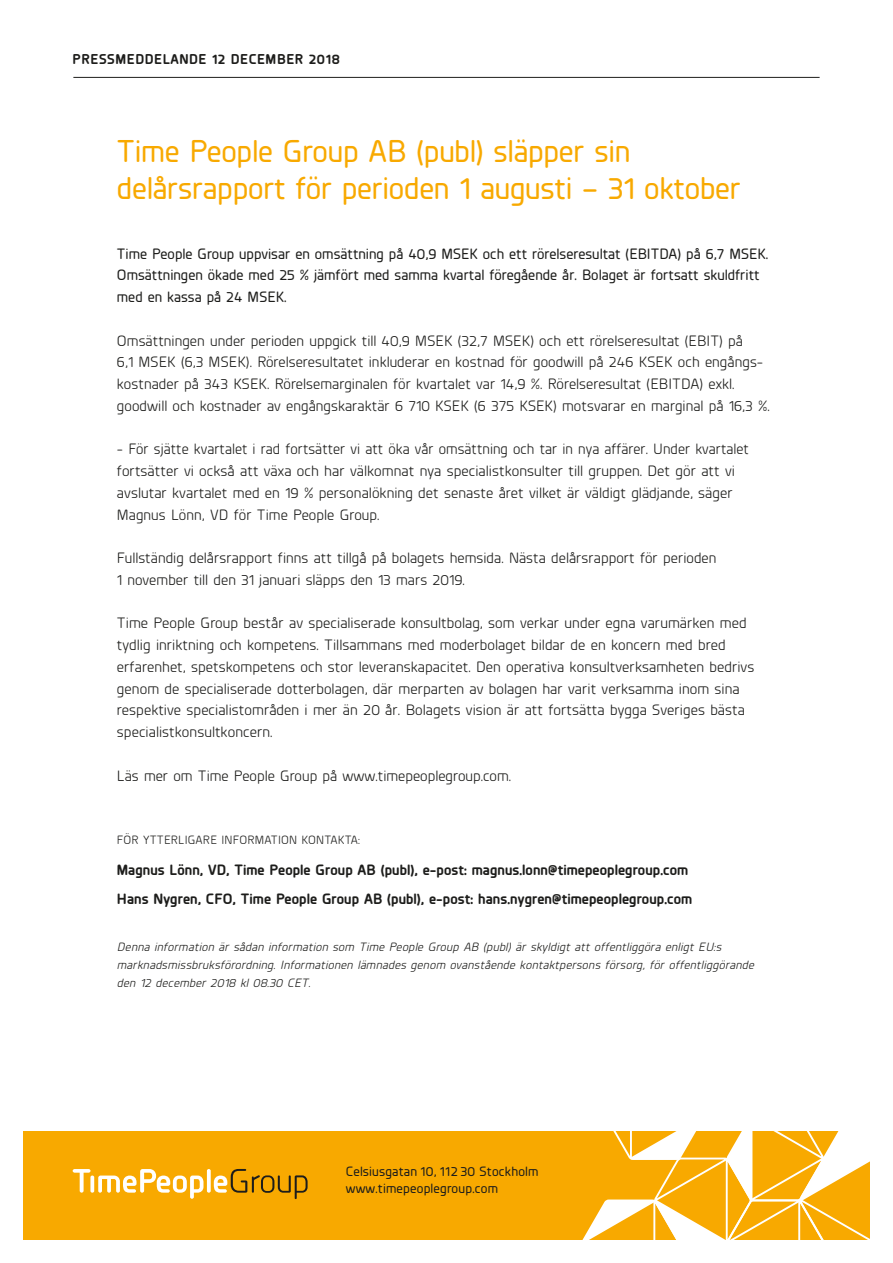
<style>
.page{position:relative;width:893px;height:1263px;background:#fff}
.page>*{position:absolute;margin:0;border:0;box-sizing:border-box;transform-origin:0 0}
.Brödtext{font:500 31.5px/37.5px "Planer";letter-spacing:-.005em;color:#f8a900}
.Brödtext-2{font:15px/21.8px "Planer";letter-spacing:.005em;color:#1d1d1b}
.Brödtext-3{font:500 15px/21.8px "Planer";letter-spacing:.005em;color:#1d1d1b}
.Brödtext-4{font:700 15px "Planer";letter-spacing:.005em;color:#1d1d1b}
.HUVUDRUBRIK___R1{font:700 14.25px "Planer";letter-spacing:.04em;color:#1d1d1b}
.t1{font:500 13.5px/16.2px "Planer";letter-spacing:.015em;color:#1d1d1b}
.Brödtext-5{font:italic 12px "Planer";letter-spacing:.02em;color:#1d1d1b}
.Brödtext-6{font:12px "Planer";letter-spacing:.015em;color:#1d1d1b}
</style>
<div class="page">
<div style="left:23px;top:1131px;width:847px;height:108px;background:#f8a900"></div>
<svg style="left:581px;top:1131px;width:289px;height:109px"></svg>
<svg style="left:73px;top:1169px;width:18px;height:24px"></svg>
<svg style="left:90px;top:1175px;width:4px;height:18px"></svg>
<svg style="left:98px;top:1169px;width:105px;height:30px"></svg>
<svg style="left:207px;top:1169px;width:4px;height:24px"></svg>
<svg style="left:214px;top:1169px;width:94px;height:30px"></svg>
<hr style="left:73px;top:77px;width:747px;height:1px;background:#1d1d1b">
<p class="HUVUDRUBRIK___R1" style="left:73px;top:48px;width:269px">PRESSMEDDELANDE 12 DECEMBER 2018</p>
<p class="Brödtext" style="left:117px;top:130px;width:625px">Time People Group AB (publ) släpper sin delårsrapport för perioden 1 augusti – 31 oktober</p>
<p class="Brödtext-3" style="left:117px;top:242px;width:653px">Time People Group uppvisar en omsättning på 40,9 MSEK och ett rörelseresultat (EBITDA) på 6,7 MSEK.<br>Omsättningen ökade med 25 % jämfört med samma kvartal föregående år. Bolaget är fortsatt skuldfritt med en kassa på 24 MSEK.</p>
<p class="Brödtext-2" style="left:117px;top:329px;width:654px">Omsättningen under perioden uppgick till 40,9 MSEK (32,7 MSEK) och ett rörelseresultat (EBIT) på<br>6,1 MSEK (6,3 MSEK). Rörelseresultatet inkluderar en kostnad för goodwill på 246 KSEK och engångs&shy;kostnader på 343 KSEK. Rörelsemarginalen för kvartalet var 14,9 %. Rörelseresultat (EBITDA) exkl. goodwill och kostnader av engångskaraktär 6 710 KSEK (6 375 KSEK) motsvarar en marginal på 16,3 %.</p>
<p class="Brödtext-2" style="left:117px;top:438px;width:633px">- För sjätte kvartalet i rad fortsätter vi att öka vår omsättning och tar in nya affärer. Under kvartalet fortsätter vi också att växa och har välkomnat nya specialistkonsulter till gruppen. Det gör att vi avslutar kvartalet med en 19 % personalökning det senaste året vilket är väldigt glädjande, säger Magnus Lönn, VD för Time People Group.</p>
<p class="Brödtext-2" style="left:117px;top:546px;width:601px">Fullständig delårsrapport finns att tillgå på bolagets hemsida. Nästa delårsrapport för perioden<br>1 november till den 31 januari släpps den 13 mars 2019.</p>
<p class="Brödtext-2" style="left:117px;top:612px;width:639px">Time People Group består av specialiserade konsultbolag, som verkar under egna varumärken med tydlig inriktning och kompetens. Tillsammans med moderbolaget bildar de en koncern med bred erfarenhet, spetskompetens och stor leveranskapacitet. Den operativa konsultverksamheten bedrivs genom de specialiserade dotterbolagen, där merparten av bolagen har varit verksamma inom sina respektive specialistområden i mer än 20 år. Bolagets vision är att fortsätta bygga Sveriges bästa specialistkonsultkoncern.</p>
<p class="Brödtext-2" style="left:117px;top:764px;width:396px">Läs mer om Time People Group på www.timepeoplegroup.com.</p>
<p class="Brödtext-6" style="left:117px;top:832px;width:244px">FÖR YTTERLIGARE INFORMATION KONTAKTA:</p>
<p class="Brödtext-4" style="left:117px;top:859px;width:573px">Magnus Lönn, VD, Time People Group AB (publ), e-post: magnus.lonn@timepeoplegroup.com</p>
<p class="Brödtext-4" style="left:117px;top:888px;width:577px">Hans Nygren, CFO, Time People Group AB (publ), e-post: hans.nygren@timepeoplegroup.com</p>
<p class="Brödtext-5" style="left:117px;top:939px;width:606px">Denna information är sådan information som Time People Group AB (publ) är skyldigt att offentliggöra enligt EU:s</p>
<p class="Brödtext-5" style="left:117px;top:957px;width:638px">marknadsmissbruksförordning. Informationen lämnades genom ovanstående kontaktpersons försorg, för offentliggörande</p>
<p class="Brödtext-5" style="left:117px;top:975px;width:195px">den 12 december 2018 kl 08.30 CET.</p>
<p class="t1" style="left:346px;top:1163px;width:194px">Celsiusgatan 10, 112 30 Stockholm www.timepeoplegroup.com</p>
</div>
